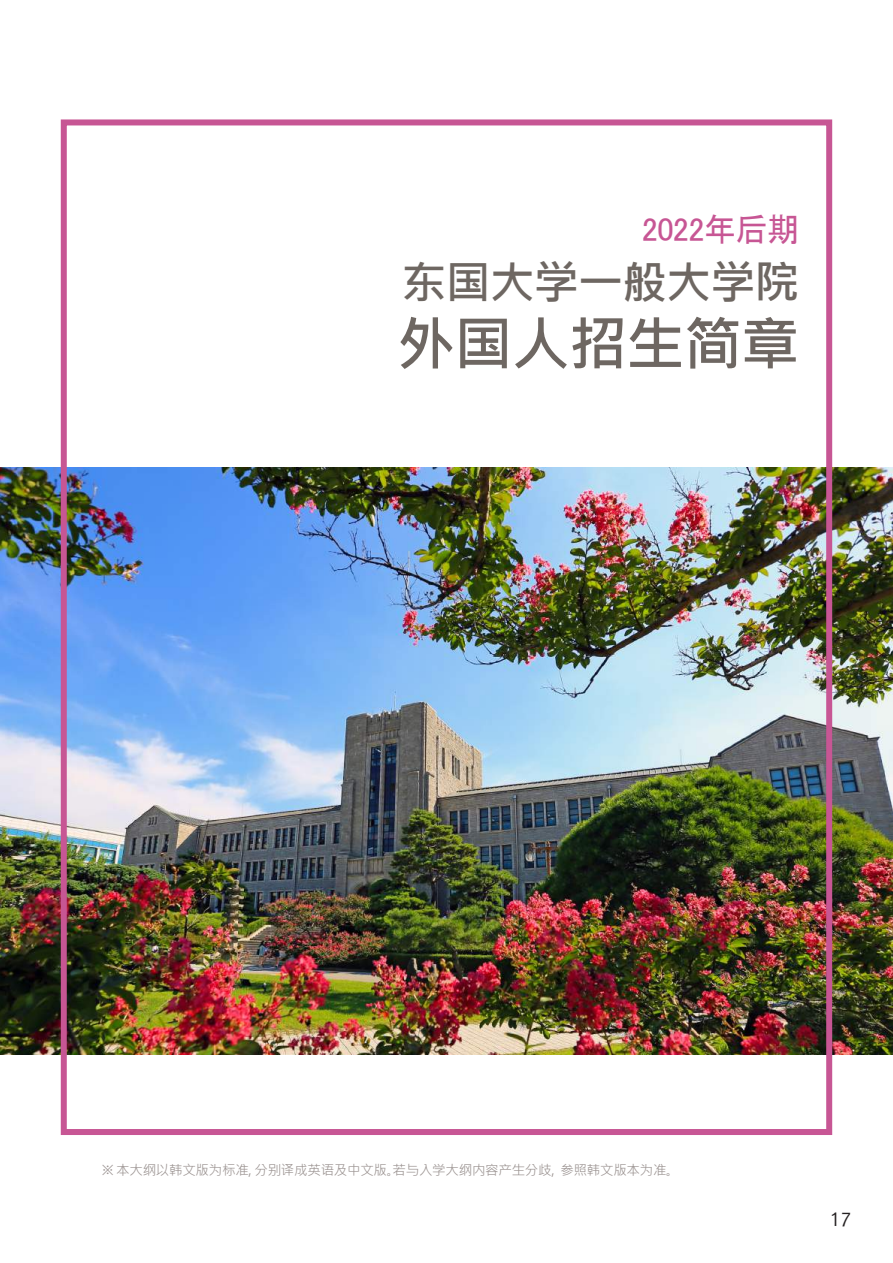
<style>
.page{position:relative;width:893px;height:1263px;background:#fff}
.page>*{position:absolute;margin:0;border:0;box-sizing:border-box;transform-origin:0 0}
.t1{font:700 58.5px "Microsoft Jheng Hei";letter-spacing:-.02em;color:#6e6762}
.t2{font:700 45px "Microsoft Jheng Hei";letter-spacing:-.02em;color:#6e6762}
.t3{font:33px "MS P Gothic";letter-spacing:-.02em;color:#c75694}
.t4{font:18px "Rix Go M";color:#231f20}
.t5{font:13.5px "Microsoft Jheng Hei";letter-spacing:-.02em;color:#9a9290}
.s1{font-family:"Ko Pub Dotum";font-weight:300}
</style>
<div class="page">
<img style="left:0;top:468px;width:893px;height:586px">
<div style="left:61px;top:119px;width:771px;height:1016px;border:6px solid #c75694"></div>
<h3 class="t3" style="left:642px;top:213px;width:159px">2022年后期</h3>
<h2 class="t2" style="left:402px;top:255px;width:399px">东国大学一般大学院</h2>
<h1 class="t1" style="left:397px;top:307px;width:404px">外国人招生简章</h1>
<p class="t5" style="left:102px;top:1162px;width:572px">※ 本大纲以韩文版为标准, 分别译成英语及中文版<span class="s1">。</span>若与入学大纲内容产生分歧, 参照韩文版本为准<span class="s1">。</span></p>
<h3 class="t4" style="left:830px;top:1209px;width:23px">17</h3>
</div>
